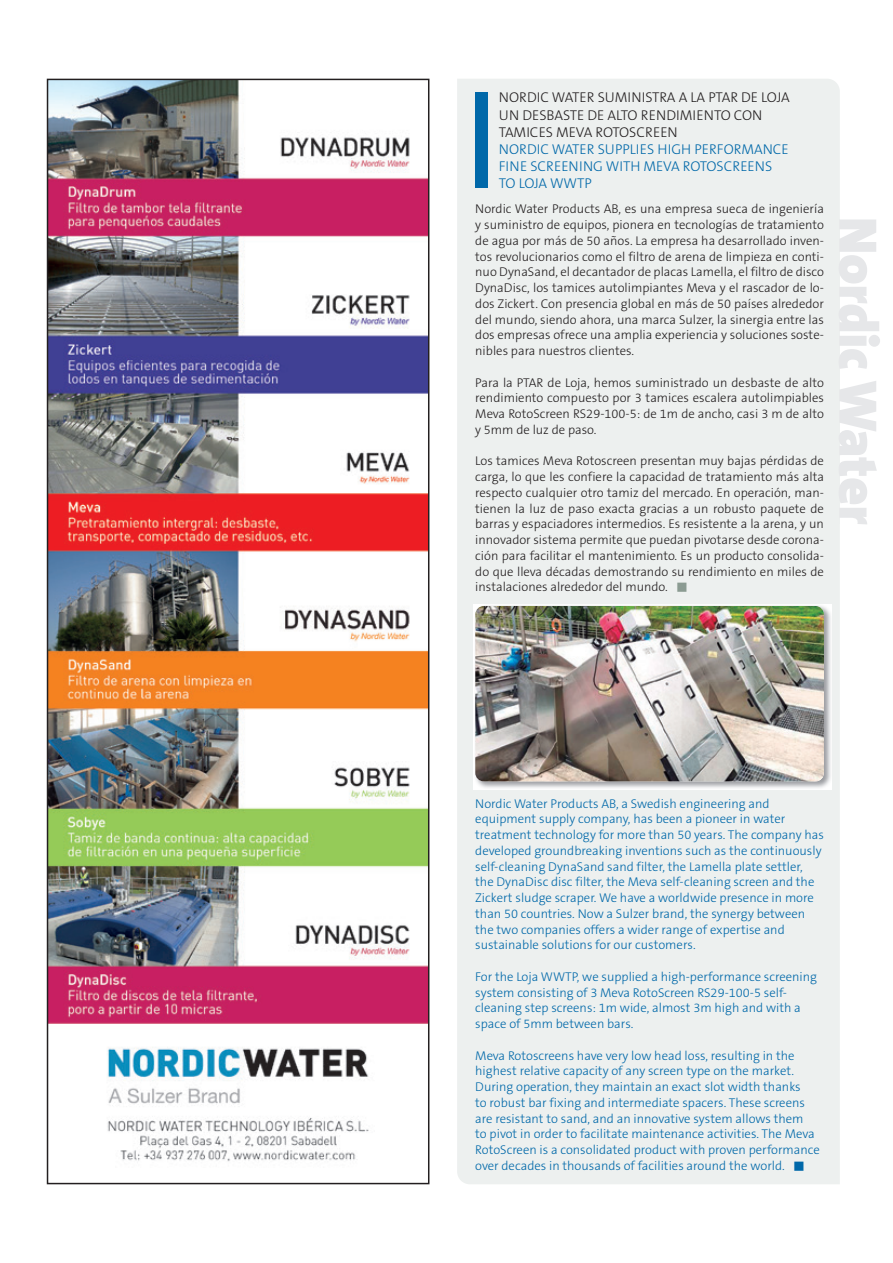
<style>
.page{position:relative;width:893px;height:1263px;background:#fff}
.page>*{position:absolute;margin:0;border:0;box-sizing:border-box;transform-origin:0 0}
.t1{font:900 54.75px "The Sans B9";letter-spacing:-.01em;color:#e6e7e9}
.t2{font:300 14.25px/17.1px "The Sans B3";color:#231f20}
.t3{font:300 14.25px/17.1px "The Sans B3";color:#0068a9}
.t4{font:300 12.75px/15.8px "The Sans B3";color:#231f20;text-align:justify}
.t5{font:300 12.75px/15.8px "The Sans B3";color:#0068a9}
.s1{color:#8b9b92}
</style>
<div class="page">
<img style="left:50px;top:82px;width:376px;height:1080px">
<div style="left:47px;top:79px;width:382px;height:1105px;border:2px solid #231f20"></div>
<div style="left:457px;top:79px;width:383px;height:1105px;background:#edf0ef"></div>
<hr style="left:839px;top:219px;width:1px;height:305px;background:#edf0ef">
<div style="left:475px;top:92px;width:13px;height:95px;background:#0068a9"></div>
<img style="left:474px;top:604px;width:358px;height:185px">
<img style="left:475px;top:606px;width:349px;height:175px">
<p class="t2" style="left:499px;top:90px;width:292px">NORDIC WATER SUMINISTRA A LA PTAR DE LOJA<br>UN DESBASTE DE ALTO RENDIMIENTO CON<br>TAMICES MEVA ROTOSCREEN</p>
<p class="t3" style="left:499px;top:141px;width:291px">NORDIC WATER SUPPLIES HIGH PERFORMANCE<br>FINE SCREENING WITH MEVA ROTOSCREENS<br>TO LOJA WWTP</p>
<p class="t4" style="left:475px;top:202px;width:350px">Nordic Water Products AB, es una empresa sueca de ingeniería y suministro de equipos, pionera en tecnologías de tratamiento de agua por más de 50 años. La empresa ha desarrollado inven&shy;tos revolucionarios como el filtro de arena de limpieza en conti&shy;nuo DynaSand, el decantador de placas Lamella, el filtro de disco DynaDisc, los tamices autolimpiantes Meva y el rascador de lo&shy;dos Zickert. Con presencia global en más de 50 países alrededor del mundo, siendo ahora, una marca Sulzer, la sinergia entre las dos empresas ofrece una amplia experiencia y soluciones soste&shy;nibles para nuestros clientes.</p>
<p class="t4" style="left:475px;top:375px;width:350px">Para la PTAR de Loja, hemos suministrado un desbaste de alto rendimiento compuesto por 3 tamices escalera autolimpiables Meva RotoScreen RS29-100-5: de 1m de ancho, casi 3 m de alto y 5mm de luz de paso.</p>
<p class="t4" style="left:475px;top:454px;width:350px">Los tamices Meva Rotoscreen presentan muy bajas pérdidas de carga, lo que les confiere la capacidad de tratamiento más alta respecto cualquier otro tamiz del mercado. En operación, man&shy;tienen la luz de paso exacta gracias a un robusto paquete de barras y espaciadores intermedios. Es resistente a la arena, y un innovador sistema permite que puedan pivotarse desde corona&shy;ción para facilitar el mantenimiento. Es un producto consolida&shy;do que lleva décadas demostrando su rendimiento en miles de instalaciones alrededor del mundo. <span class="s1">■</span></p>
<h1 class="t1" style="left:887px;top:217px;width:309px;rotate:90deg">Nordic Water</h1>
<p class="t5" style="left:475px;top:796px;width:350px">Nordic Water Products AB, a Swedish engineering and equipment supply company, has been a pioneer in water treatment technology for more than 50 years. The company has developed groundbreaking inventions such as the continuously self-cleaning DynaSand sand filter, the Lamella plate settler, the DynaDisc disc filter, the Meva self-cleaning screen and the Zickert sludge scraper. We have a worldwide presence in more than 50 countries. Now a Sulzer brand, the synergy between the two companies offers a wider range of expertise and sustainable solutions for our customers.</p>
<p class="t5" style="left:475px;top:969px;width:343px">For the Loja WWTP, we supplied a high-performance screening system consisting of 3 Meva RotoScreen RS29-100-5 self&shy;cleaning step screens: 1m wide, almost 3m high and with a space of 5mm between bars.</p>
<p class="t5" style="left:475px;top:1048px;width:346px">Meva Rotoscreens have very low head loss, resulting in the highest relative capacity of any screen type on the market.<br>During operation, they maintain an exact slot width thanks<br>to robust bar fixing and intermediate spacers. These screens are resistant to sand, and an innovative system allows them<br>to pivot in order to facilitate maintenance activities. The Meva RotoScreen is a consolidated product with proven performance over decades in thousands of facilities around the world. ■</p>
</div>
